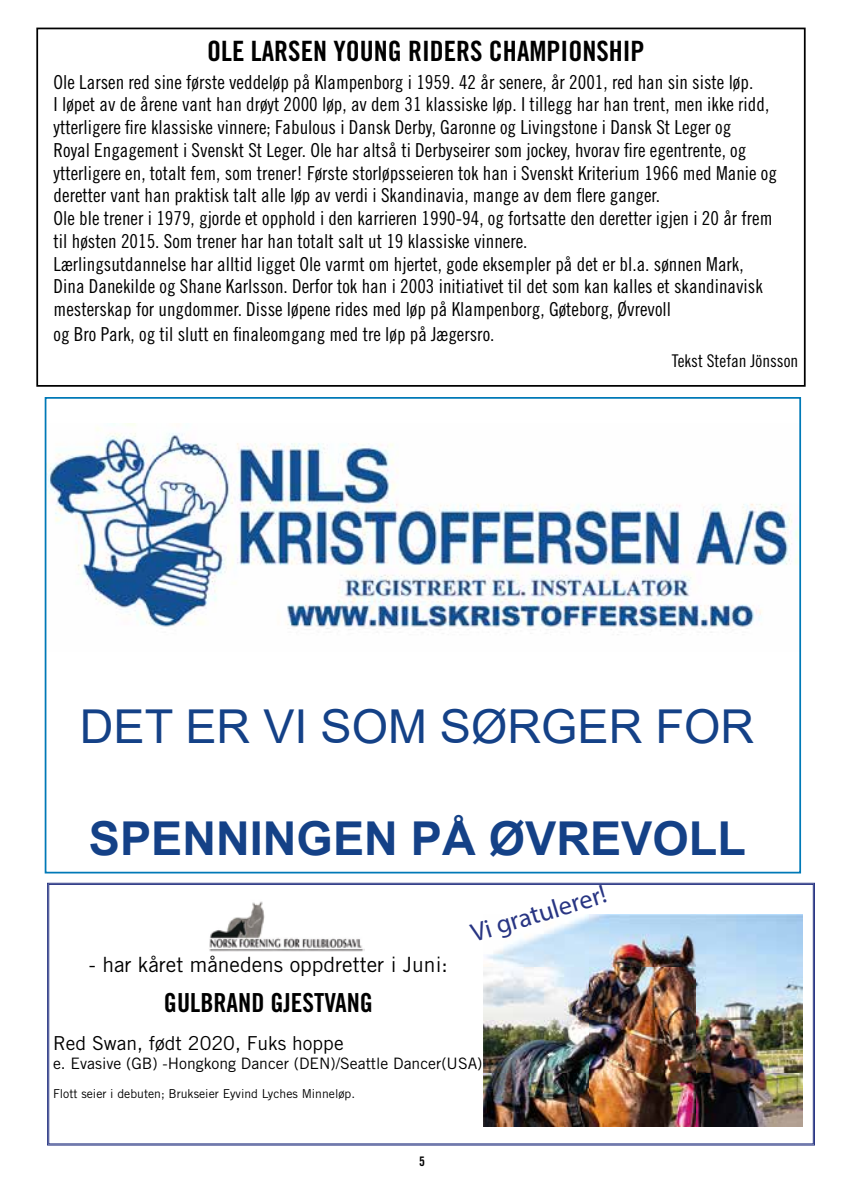
<style>
.page{position:relative;width:844px;height:1191px;background:#fff}
.page>*{position:absolute;margin:0;border:0;box-sizing:border-box;transform-origin:0 0}
.t1{font:700 46.73px "Arial";color:#144187}
.t2{font:46.73px "Arial";color:#144187}
.t3{font:28px "Trade Gothic LT Std Bd Cn 20";color:#000}
.t4{font:26.25px "Trade Gothic LT Std Bd Cn 20";color:#000}
.t5{font:26.25px "Myriad Pro";color:#283583}
.t6{font:21px "Trade Gothic LT Std";color:#000}
.t7{font:19.25px/22.8px "Trade Gothic LT Std Cn 18";color:#000}
.t8{font:19.25px "Trade Gothic LT Std";color:#000}
.t9{font:17.5px "Trade Gothic LT Std Cn 18";color:#000}
.t10{font:15.75px "Trade Gothic LT Std";color:#000}
.t11{font:13.12px "Trade Gothic LT Std Bd Cn 20";color:#000}
.t12{font:12.25px "Trade Gothic LT Std";color:#000}
</style>
<div class="page">
<img style="left:47px;top:882px;width:767px;height:263px">
<div style="left:48px;top:884px;width:765px;height:260px;border:1px solid #283583"></div>
<svg style="left:48px;top:423px;width:749px;height:212px"></svg>
<div style="left:45px;top:397px;width:755px;height:476px;border:2px solid #0079b7"></div>
<div style="left:36px;top:28px;width:769px;height:359px;border:2px solid #000"></div>
<h2 class="t3" style="left:207px;top:34px;width:438px">OLE LARSEN YOUNG RIDERS CHAMPIONSHIP</h2>
<p class="t7" style="left:54px;top:70px;width:724px">Ole Larsen red sine første veddeløp på Klampenborg i 1959. 42 år senere, år 2001, red han sin siste løp.<br>I løpet av de årene vant han drøyt 2000 løp, av dem 31 klassiske løp. I tillegg har han trent, men ikke ridd, ytterligere fire klassiske vinnere; Fabulous i Dansk Derby, Garonne og Livingstone i Dansk St Leger og<br>Royal Engagement i Svenskt St Leger. Ole har altså ti Derbyseirer som jockey, hvorav fire egentrente, og ytterligere en, totalt fem, som trener! Første storløpsseieren tok han i Svenskt Kriterium 1966 med Manie og deretter vant han praktisk talt alle løp av verdi i Skandinavia, mange av dem flere ganger.<br>Ole ble trener i 1979, gjorde et opphold i den karrieren 1990-94, og fortsatte den deretter igjen i 20 år frem til høsten 2015. Som trener har han totalt salt ut 19 klassiske vinnere.<br>Lærlingsutdannelse har alltid ligget Ole varmt om hjertet, gode eksempler på det er bl.a. sønnen Mark, Dina Danekilde og Shane Karlsson. Derfor tok han i 2003 initiativet til det som kan kalles et skandinavisk mesterskap for ungdommer. Disse løpene rides med løp på Klampenborg, Gøteborg, Øvrevoll</p>
<p class="t7" style="left:54px;top:323px;width:442px">og Bro Park, og til slutt en finaleomgang med tre løp på Jægersro.</p>
<p class="t9" style="left:671px;top:350px;width:128px">Tekst Stefan Jönsson</p>
<h1 class="t2" style="left:80px;top:694px;width:675px">DET ER VI SOM SØRGER FOR</h1>
<h1 class="t1" style="left:89px;top:805px;width:658px">SPENNINGEN PÅ ØVREVOLL</h1>
<h3 class="t5" style="left:467px;top:918px;width:142px;rotate:-17deg">Vi gratulerer!</h3>
<p class="t6" style="left:89px;top:952px;width:360px">- har kåret månedens oppdretter i Juni:</p>
<h3 class="t4" style="left:164px;top:986px;width:210px">GULBRAND GJESTVANG</h3>
<p class="t8" style="left:53px;top:1031px;width:292px">Red Swan, født 2020, Fuks hoppe</p>
<p class="t10" style="left:53px;top:1053px;width:431px">e. Evasive (GB) -Hongkong Dancer (DEN)/Seattle Dancer(USA)</p>
<p class="t12" style="left:53px;top:1086px;width:303px">Flott seier i debuten; Brukseier Eyvind Lyches Minneløp.</p>
<p class="t11" style="left:419px;top:1153px;width:7px">5</p>
</div>
